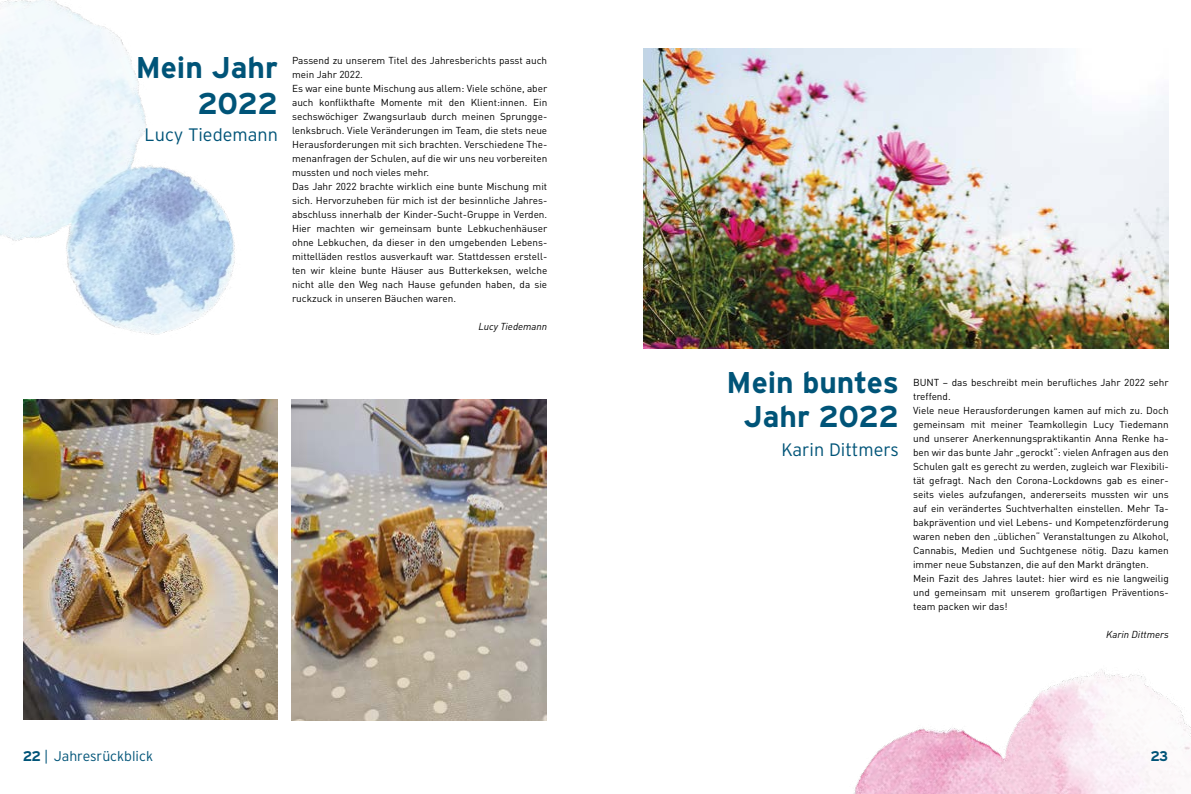
<style>
.page{position:relative;width:1191px;height:794px;background:#fff}
.page>*{position:absolute;margin:0;border:0;box-sizing:border-box;transform-origin:0 0}
.t1{font:700 30px/36px "Interstate";color:#005478;text-align:right}
.t2{font:300 18px "Interstate";color:#005478}
.t3{font:300 14px "Interstate";color:#005478}
.t4{font:700 14px "Interstate";color:#005478}
.t5{font:10px/14px "DINOT";color:#000}
.t6{font:italic 10px "DINOT";color:#000}
.s1{font-weight:700}
</style>
<div class="page">
<img style="left:0;top:0;width:235px;height:335px">
<img style="left:23px;top:399px;width:255px;height:320px">
<img style="left:292px;top:400px;width:254px;height:320px">
<img style="left:643px;top:48px;width:525px;height:300px">
<img style="left:853px;top:669px;width:338px;height:125px">
<h1 class="t1" style="left:136px;top:49px;width:144px">Mein Jahr<br>2022</h1>
<h2 class="t2" style="left:145px;top:125px;width:135px">Lucy Tiedemann</h2>
<p class="t5" style="left:292px;top:53px;width:257px">Passend zu unserem Titel des Jahresberichts passt auch mein Jahr 2022.<br>Es war eine bunte Mischung aus allem: Viele schöne, aber auch konflikthafte Momente mit den Klient:innen. Ein sechswöchiger Zwangsurlaub durch meinen Sprungge&shy;lenksbruch. Viele Veränderungen im Team, die stets neue Herausforderungen mit sich brachten. Verschiedene The&shy;menanfragen der Schulen, auf die wir uns neu vorbereiten mussten und noch vieles mehr.<br>Das Jahr 2022 brachte wirklich eine bunte Mischung mit sich. Hervorzuheben für mich ist der besinnliche Jahres&shy;abschluss innerhalb der Kinder-Sucht-Gruppe in Verden.<br>Hier machten wir gemeinsam bunte Lebkuchenhäuser ohne Lebkuchen, da dieser in den umgebenden Lebens&shy;mittelläden restlos ausverkauft war. Stattdessen erstell&shy;ten wir kleine bunte Häuser aus Butterkeksen, welche nicht alle den Weg nach Hause gefunden haben, da sie ruckzuck in unseren Bäuchen waren.</p>
<p class="t6" style="left:478px;top:320px;width:70px">Lucy Tiedemann</p>
<h1 class="t1" style="left:726px;top:365px;width:174px;line-height:34px;text-align:center">Mein buntes<br>Jahr 2022</h1>
<h2 class="t2" style="left:781px;top:440px;width:119px">Karin Dittmers</h2>
<p class="t5" style="left:913px;top:375px;width:257px">BUNT – das beschreibt mein berufliches Jahr 2022 sehr treffend.<br>Viele neue Herausforderungen kamen auf mich zu. Doch gemeinsam mit meiner Teamkollegin Lucy Tiedemann und unserer Anerkennungspraktikantin Anna Renke ha&shy;ben wir das bunte Jahr „gerockt“: vielen Anfragen aus den Schulen galt es gerecht zu werden, zugleich war Flexibili&shy;tät gefragt. Nach den Corona-Lockdowns gab es einer&shy;seits vieles aufzufangen, andererseits mussten wir uns auf ein verändertes Suchtverhalten einstellen. Mehr Ta&shy;bakprävention und viel Lebens- und Kompetenzförderung waren neben den „üblichen“ Veranstaltungen zu Alkohol, Cannabis, Medien und Suchtgenese nötig. Dazu kamen immer neue Substanzen, die auf den Markt drängten.<br>Mein Fazit des Jahres lautet: hier wird es nie langweilig und gemeinsam mit unserem großartigen Präventions&shy;team packen wir das!</p>
<p class="t6" style="left:1106px;top:628px;width:64px">Karin Dittmers</p>
<h3 class="t3" style="left:23px;top:748px;width:132px"><span class="s1">22</span> | Jahresrückblick</h3>
<h3 class="t4" style="left:1150px;top:748px;width:19px">23</h3>
</div>
